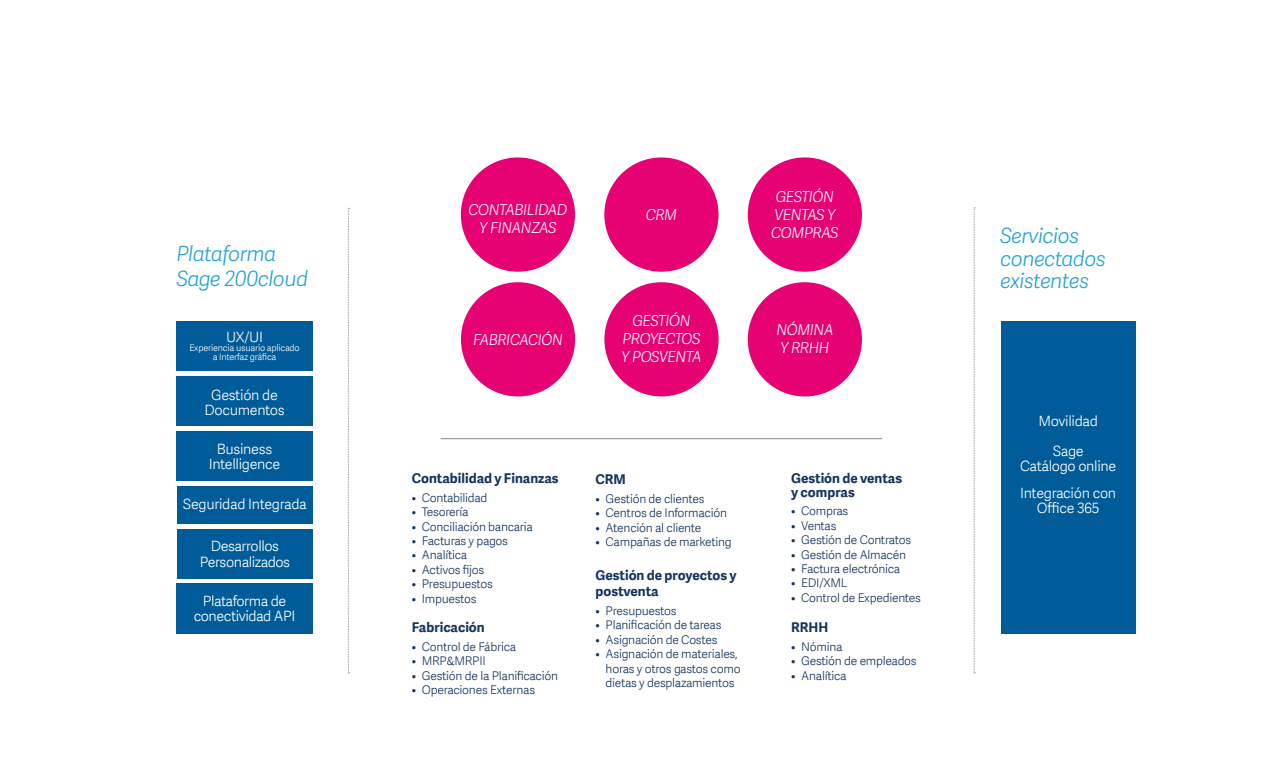
<style>
.page{position:relative;width:1263px;height:766px;background:#fff}
.page>*{position:absolute;margin:0;border:0;box-sizing:border-box;transform-origin:0 0}
.t1{font:italic 21px/22.5px "Adelle Sans SAGE Lt";letter-spacing:-.025em;color:#22a1d9}
.t2{font:italic 15px/18px "Adelle Sans SAGE Lt";letter-spacing:-.02em;color:#fff;text-align:center}
.t3{font:14.25px/15px "Adelle Sans SAGE Lt";letter-spacing:-.025em;color:#fff;text-align:center}
.t4{font:700 13.5px/13.5px "Adelle Sans SAGE";color:#16355f}
.t5{font:12px/14.4px "Adelle Sans SAGE Lt";letter-spacing:-.02em;color:#16355f}
.t6{font:9px/9px "Adelle Sans SAGE Lt";letter-spacing:-.02em;color:#fff;text-align:center}
</style>
<div class="page">
<div style="left:1001px;top:321px;width:134px;height:312px;background:#005c98"></div>
<div style="left:176px;top:321px;width:137px;height:50px;background:#005c98"></div>
<div style="left:176px;top:376px;width:137px;height:50px;background:#005c98"></div>
<div style="left:176px;top:431px;width:137px;height:50px;background:#005c98"></div>
<div style="left:177px;top:486px;width:136px;height:37px;background:#005c98"></div>
<div style="left:177px;top:528px;width:136px;height:50px;background:#005c98"></div>
<div style="left:176px;top:583px;width:137px;height:50px;background:#005c98"></div>
<hr style="left:441px;top:438px;width:441px;height:1px;background:#868a8e">
<div style="left:748px;top:282px;width:114px;height:114px;background:#e60272;border-radius:50%"></div>
<div style="left:461px;top:157px;width:114px;height:114px;background:#e60272;border-radius:50%"></div>
<div style="left:604px;top:157px;width:114px;height:114px;background:#e60272;border-radius:50%"></div>
<div style="left:748px;top:157px;width:114px;height:114px;background:#e60272;border-radius:50%"></div>
<div style="left:461px;top:282px;width:114px;height:114px;background:#e60272;border-radius:50%"></div>
<div style="left:604px;top:282px;width:115px;height:114px;background:#e60272;border-radius:50%"></div>
<svg style="left:348px;top:208px;width:2px;height:465px"></svg>
<svg style="left:974px;top:207px;width:1px;height:466px"></svg>
<h1 class="t1" style="left:176px;top:240px;width:133px;line-height:25.2px">Plataforma<br>Sage 200cloud</h1>
<p class="t3" style="left:226px;top:329px;width:38px">UX/UI</p>
<p class="t6" style="left:189px;top:343px;width:112px">Experiencia usuario aplicado a Interfaz gráfica</p>
<p class="t3" style="left:204px;top:387px;width:82px">Gestión de<br>Documentos</p>
<p class="t3" style="left:209px;top:441px;width:73px">Business<br>Intelligence</p>
<p class="t3" style="left:183px;top:496px;width:125px">Seguridad Integrada</p>
<p class="t3" style="left:200px;top:538px;width:92px">Desarrollos<br>Personalizados</p>
<p class="t3" style="left:194px;top:593px;width:103px">Plataforma de conectividad API</p>
<p class="t2" style="left:468px;top:200px;width:101px">CONTABILIDAD<br>Y FINANZAS</p>
<p class="t2" style="left:646px;top:205px;width:33px">CRM</p>
<p class="t2" style="left:473px;top:330px;width:91px">FABRICACIÓN</p>
<p class="t2" style="left:621px;top:311px;width:82px">GESTIÓN<br>PROYECTOS<br>Y POSVENTA</p>
<p class="t2" style="left:771px;top:187px;width:69px">GESTIÓN<br>VENTAS Y<br>COMPRAS</p>
<p class="t2" style="left:776px;top:320px;width:58px;text-align:left">NÓMINA<br>Y RRHH</p>
<p class="t4" style="left:412px;top:471px;width:148px">Contabilidad y Finanzas</p>
<p class="t5" style="left:412px;top:490px;width:77px">• Contabilidad</p>
<p class="t5" style="left:412px;top:504px;width:58px">• Tesorería</p>
<p class="t5" style="left:412px;top:518px;width:123px">• Conciliación bancaria</p>
<p class="t5" style="left:412px;top:533px;width:98px">• Facturas y pagos</p>
<p class="t5" style="left:412px;top:547px;width:57px">• Analítica</p>
<p class="t5" style="left:412px;top:562px;width:74px">• Activos fijos</p>
<p class="t5" style="left:412px;top:576px;width:83px">• Presupuestos</p>
<p class="t5" style="left:412px;top:590px;width:66px">• Impuestos</p>
<p class="t4" style="left:412px;top:619px;width:74px">Fabricación</p>
<p class="t5" style="left:412px;top:638px;width:106px">• Control de Fábrica</p>
<p class="t5" style="left:412px;top:653px;width:75px">• MRP&amp;MRPII</p>
<p class="t5" style="left:412px;top:667px;width:148px">• Gestión de la Planificación</p>
<p class="t5" style="left:412px;top:682px;width:125px">• Operaciones Externas</p>
<p class="t4" style="left:596px;top:472px;width:32px">CRM</p>
<p class="t5" style="left:596px;top:491px;width:110px">• Gestión de clientes</p>
<p class="t5" style="left:596px;top:505px;width:133px">• Centros de Información</p>
<p class="t5" style="left:596px;top:519px;width:107px">• Atención al cliente</p>
<p class="t5" style="left:596px;top:534px;width:138px">• Campañas de marketing</p>
<p class="t4" style="left:596px;top:566px;width:143px;line-height:16.2px">Gestión de proyectos y postventa</p>
<p class="t5" style="left:596px;top:603px;width:83px">• Presupuestos</p>
<p class="t5" style="left:596px;top:617px;width:127px">• Planificación de tareas</p>
<p class="t5" style="left:596px;top:631px;width:123px">• Asignación de Costes</p>
<p class="t5" style="left:606px;top:646px;width:136px;text-indent:-10px">• Asignación de materiales, horas y otros gastos como dietas y desplazamientos</p>
<p class="t4" style="left:791px;top:471px;width:112px">Gestión de ventas y compras</p>
<p class="t5" style="left:791px;top:503px;width:59px">• Compras</p>
<p class="t5" style="left:791px;top:517px;width:47px">• Ventas</p>
<p class="t5" style="left:791px;top:532px;width:122px">• Gestión de Contratos</p>
<p class="t5" style="left:791px;top:546px;width:116px">• Gestión de Almacén</p>
<p class="t5" style="left:791px;top:561px;width:111px">• Factura electrónica</p>
<p class="t5" style="left:791px;top:575px;width:58px">• EDI/XML</p>
<p class="t5" style="left:791px;top:589px;width:131px">• Control de Expedientes</p>
<p class="t4" style="left:791px;top:619px;width:39px">RRHH</p>
<p class="t5" style="left:791px;top:638px;width:53px">• Nómina</p>
<p class="t5" style="left:791px;top:653px;width:127px">• Gestión de empleados</p>
<p class="t5" style="left:791px;top:667px;width:57px">• Analítica</p>
<h1 class="t1" style="left:1000px;top:223px;width:107px">Servicios conectados existentes</h1>
<p class="t3" style="left:1038px;top:413px;width:61px">Movilidad</p>
<p class="t3" style="left:1020px;top:442px;width:98px">Sage<br>Catálogo online</p>
<p class="t3" style="left:1020px;top:485px;width:98px">Integración con<br>Office 365</p>
</div>
